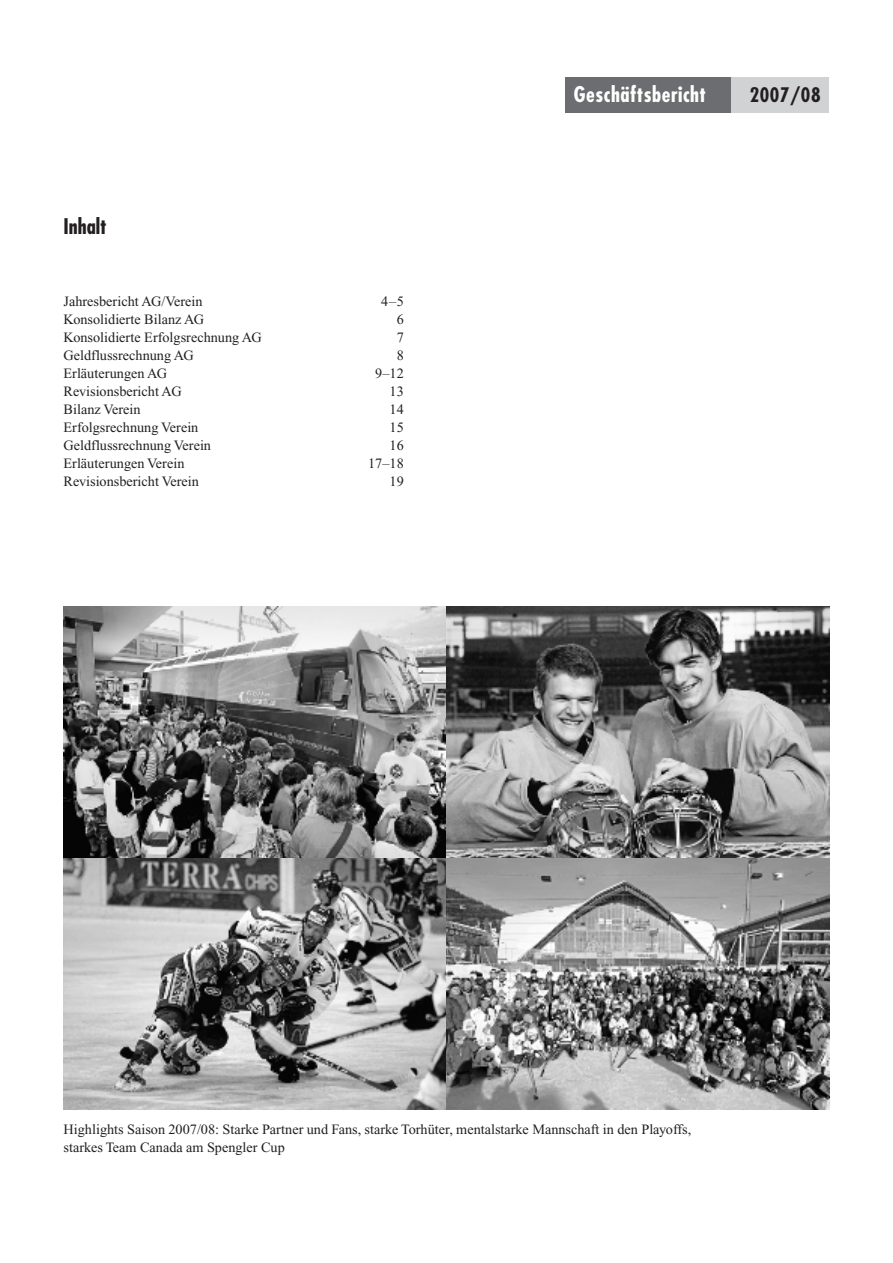
<style>
.page{position:relative;width:893px;height:1263px;background:#fff}
.page>*{position:absolute;margin:0;border:0;box-sizing:border-box;transform-origin:0 0}
.t1{font:700 condensed 21px "Futura";letter-spacing:.025em;color:#fff}
.t2{font:700 condensed 21px "Futura";color:#231f20}
.t3{font:700 condensed 19.5px "Futura";letter-spacing:.025em;color:#231f20}
.t4{font:14.25px/18px "Times";color:#231f20}
</style>
<div class="page">
<div style="left:565px;top:77px;width:167px;height:36px;background:#6c6d70"></div>
<div style="left:731px;top:77px;width:98px;height:36px;background:#d1d2d4"></div>
<img style="left:64px;top:606px;width:765px;height:504px">
<h1 class="t2" style="left:64px;top:217px;width:45px">Inhalt</h1>
<p class="t4" style="left:64px;top:294px;width:140px">Jahresbericht AG/Verein</p>
<p class="t4" style="left:381px;top:294px;width:24px">4–5</p>
<p class="t4" style="left:64px;top:312px;width:142px">Konsolidierte Bilanz AG</p>
<p class="t4" style="left:397px;top:312px;width:9px">6</p>
<p class="t4" style="left:64px;top:330px;width:200px">Konsolidierte Erfolgsrechnung AG</p>
<p class="t4" style="left:397px;top:330px;width:9px">7</p>
<p class="t4" style="left:64px;top:348px;width:132px">Geldflussrechnung AG</p>
<p class="t4" style="left:397px;top:348px;width:9px">8</p>
<p class="t4" style="left:64px;top:366px;width:105px">Erläuterungen AG</p>
<p class="t4" style="left:375px;top:366px;width:30px">9–12</p>
<p class="t4" style="left:64px;top:384px;width:120px">Revisionsbericht AG</p>
<p class="t4" style="left:389px;top:384px;width:16px">13</p>
<p class="t4" style="left:64px;top:402px;width:79px">Bilanz Verein</p>
<p class="t4" style="left:389px;top:402px;width:16px">14</p>
<p class="t4" style="left:64px;top:420px;width:136px">Erfolgsrechnung Verein</p>
<p class="t4" style="left:389px;top:420px;width:16px">15</p>
<p class="t4" style="left:64px;top:438px;width:149px">Geldflussrechnung Verein</p>
<p class="t4" style="left:389px;top:438px;width:16px">16</p>
<p class="t4" style="left:64px;top:456px;width:122px">Erläuterungen Verein</p>
<p class="t4" style="left:368px;top:456px;width:37px">17–18</p>
<p class="t4" style="left:64px;top:474px;width:137px">Revisionsbericht Verein</p>
<p class="t4" style="left:389px;top:474px;width:16px">19</p>
<h1 class="t1" style="left:574px;top:84px;width:134px">Geschäftsbericht</h1>
<h2 class="t3" style="left:750px;top:86px;width:72px">2007/08</h2>
<p class="t4" style="left:64px;top:1122px;width:629px">Highlights Saison 2007/08: Starke Partner und Fans, starke Torhüter, mentalstarke Mannschaft in den Playoffs, starkes Team Canada am Spengler Cup</p>
</div>
